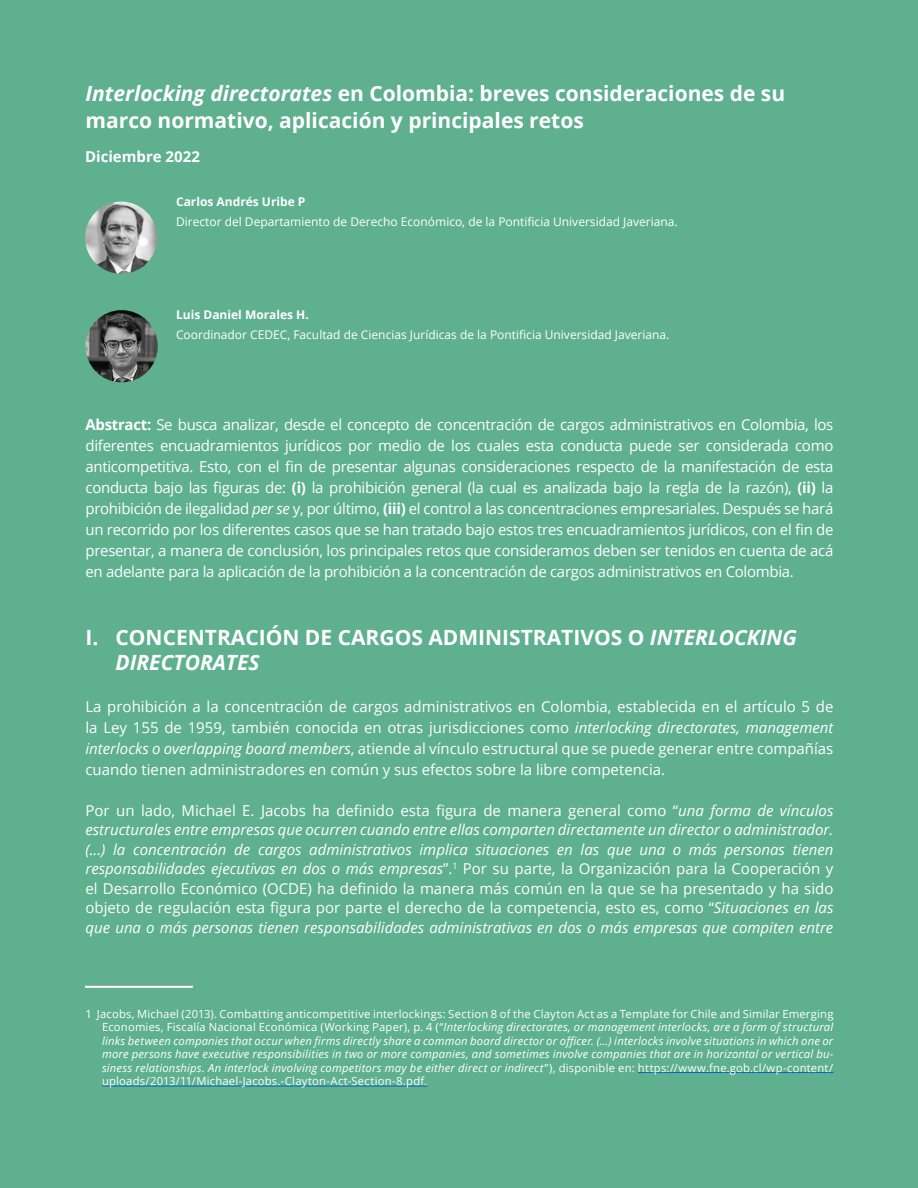
<style>
.page{position:relative;width:918px;height:1188px;background:#5eb08f}
.page>*{position:absolute;margin:0;border:0;box-sizing:border-box;transform-origin:0 0}
.Texto_cuerpo{font:700 21px/27px "Open Sans";color:#fff}
.Texto_cuerpo-2{font:15px/21px "Open Sans";letter-spacing:-.01em;color:#fff;text-align:justify}
.Texto_cuerpo-3{font:italic 15px/19.5px "Open Sans";color:#fff;text-align:justify}
._2_COLUMN{font:700 15px "Open Sans";color:#fff}
.t1{font:12px "Open Sans";color:#fff}
.t2{font:700 12px "Open Sans";color:#fff}
.nota_pie{font:italic 11.25px/13.5px "Open Sans";letter-spacing:.015em;color:#fff;text-align:justify}
.s1{font-style:italic}
.s2{font-weight:700}
.s3{font-style:normal}
</style>
<div class="page">
<img style="left:85px;top:202px;width:72px;height:72px;border-radius:36px">
<img style="left:86px;top:310px;width:72px;height:72px;border-radius:36px">
<hr style="left:638px;top:1072px;width:195px;height:1px;background:#0563c1">
<hr style="left:102px;top:1086px;width:325px;height:1px;background:#0563c1">
<hr style="left:85px;top:986px;width:108px;height:2px;background:#fff">
<p class="Texto_cuerpo" style="left:86px;top:79px;width:701px"><span class="s1">Interlocking directorates</span> en Colombia: breves consideraciones de su marco normativo, aplicación y principales retos</p>
<p class="_2_COLUMN" style="left:85px;top:146px;width:116px">Diciembre 2022</p>
<p class="t2" style="left:176px;top:194px;width:131px">Carlos Andrés Uribe P</p>
<p class="t1" style="left:176px;top:213px;width:503px">Director del Departamiento de Derecho Económico, de la Pontificia Universidad Javeriana.</p>
<p class="t2" style="left:176px;top:306px;width:134px">Luis Daniel Morales H.</p>
<p class="t1" style="left:176px;top:326px;width:495px">Coordinador CEDEC, Facultad de Ciencias Jurídicas de la Pontificia Universidad Javeriana.</p>
<p class="Texto_cuerpo-2" style="left:86px;top:414px;width:749px"><span class="s2">Abstract:</span> Se busca analizar, desde el concepto de concentración de cargos administrativos en Colombia, los diferentes encuadramientos jurídicos por medio de los cuales esta conducta puede ser considerada como anticompetitiva. Esto, con el fin de presentar algunas consideraciones respecto de la manifestación de esta conducta bajo las figuras de: <span class="s2">(i)</span> la prohibición general (la cual es analizada bajo la regla de la razón), <span class="s2">(ii)</span> la prohibición de ilegalidad <span class="s1">per se</span> y, por último, <span class="s2">(iii)</span> el control a las concentraciones empresariales. Después se hará un recorrido por los diferentes casos que se han tratado bajo estos tres encuadramientos jurídicos, con el fin de presentar, a manera de conclusión, los principales retos que consideramos deben ser tenidos en cuenta de acá en adelante para la aplicación de la prohibición a la concentración de cargos administrativos en Colombia.</p>
<p class="Texto_cuerpo" style="left:116px;top:624px;width:683px;line-height:25.2px;text-indent:-30px">I. CONCENTRACIÓN DE CARGOS ADMINISTRATIVOS O <span class="s1">INTERLOCKING<br>DIRECTORATES</span></p>
<p class="Texto_cuerpo-2" style="left:86px;top:696px;width:749px">La prohibición a la concentración de cargos administrativos en Colombia, establecida en el artículo 5 de la Ley 155 de 1959, también conocida en otras jurisdicciones como <span class="s1">interlocking directorates, management interlocks o overlapping board members</span>, atiende al vínculo estructural que se puede generar entre compañías cuando tienen administradores en común y sus efectos sobre la libre competencia.</p>
<p class="Texto_cuerpo-3" style="left:86px;top:800px;width:749px"><span class="s3">Por un lado, Michael E. Jacobs ha definido esta figura de manera general como “</span>una forma de vínculos estructurales entre empresas que ocurren cuando entre ellas comparten directamente un director o administrador. (...) la concentración de cargos administrativos implica situaciones en las que una o más personas tienen responsabilidades ejecutivas en dos o más empresas<span class="s3">”.</span><sup>1</sup> <span class="s3">Por su parte, la Organización para la Cooperación y el Desarrollo Económico (OCDE) ha definido la manera más común en la que se ha presentado y ha sido objeto de regulación esta figura por parte el derecho de la competencia, esto es, como “</span>Situaciones en las que una o más personas tienen responsabilidades administrativas en dos o más empresas que compiten entre</p>
<p class="nota_pie" style="left:102px;top:1007px;width:733px;text-indent:-17px"><span class="s3">1 Jacobs, Michael (2013). Combatting anticompetitive interlockings: Section 8 of the Clayton Act as a Template for Chile and Similar Emerging Economies, Fiscalía Nacional Económica (Working Paper), p. 4 (“</span>Interlocking directorates, or management interlocks, are a form of structural links between companies that occur when firms directly share a common board director or officer. (…) interlocks involve situations in which one or more persons have executive responsibilities in two or more companies, and sometimes involve companies that are in horizontal or vertical bu&shy;siness relationships. An interlock involving competitors may be either direct or indirect<span class="s3">”), disponible en: https://www.fne.gob.cl/wp-content/ uploads/2013/11/Michael-Jacobs.-Clayton-Act-Section-8.pdf.</span></p>
</div>
